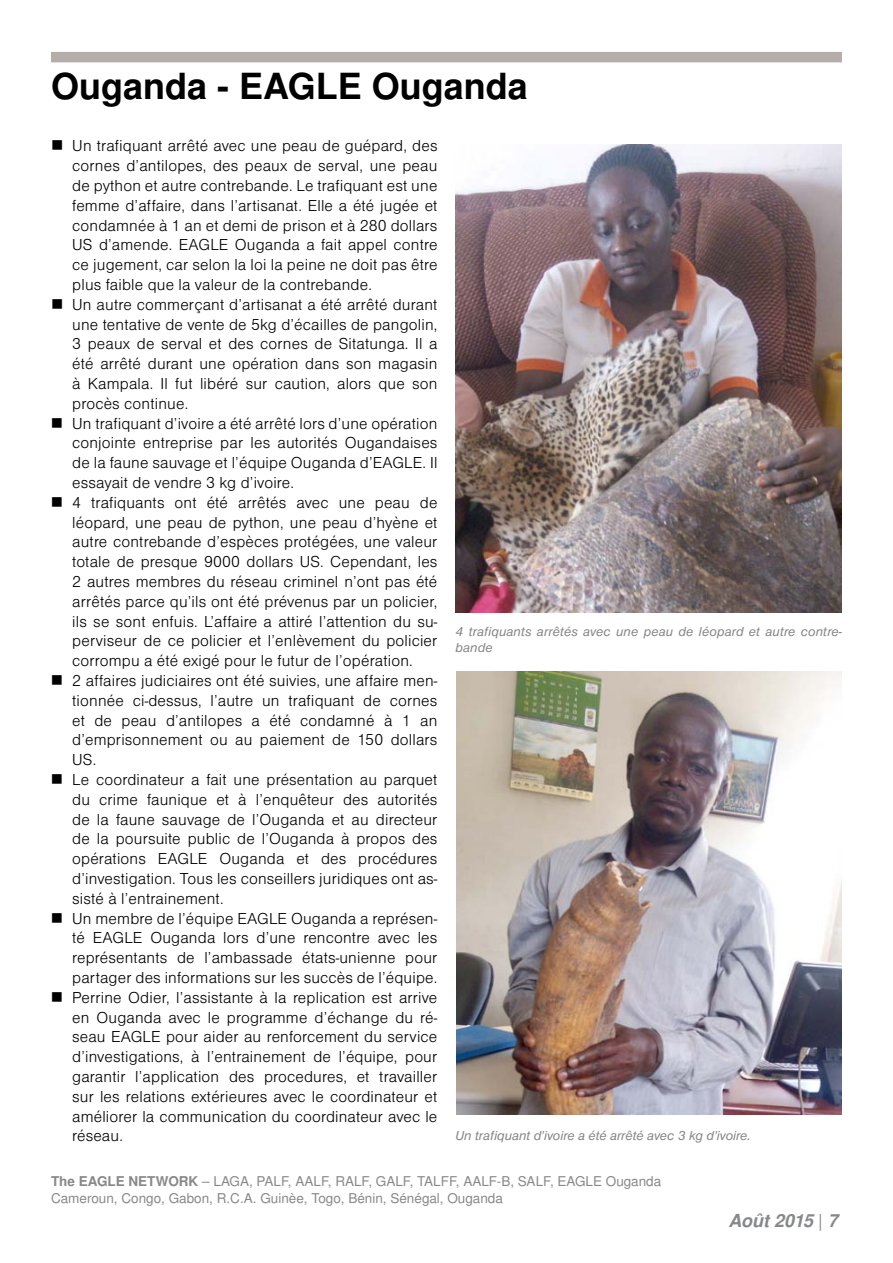
<style>
.page{position:relative;width:893px;height:1263px;background:#fff}
.page>*{position:absolute;margin:0;border:0;box-sizing:border-box;transform-origin:0 0}
.t1{font:700 36px "Nimbus Sans LOT";color:#000}
.t2{font:italic 700 18px "Nimbus Sans LOT";letter-spacing:-.005em;color:#87888a}
.t3{font:16.5px/19.8px "Nimbus Sans DOT Ligh";letter-spacing:.01em;color:#000}
.t4{font:13.5px/16.2px "Nimbus Sans LOT";color:#87888a}
.t5{font:italic 13.5px/16.2px "Nimbus Sans DOT";letter-spacing:.005em;color:#87888a}
.s1{font-weight:700}
.s2{font-weight:400;font-style:normal}
</style>
<div class="page">
<div style="left:51px;top:52px;width:791px;height:10px;background:#b5adaa"></div>
<img style="left:455px;top:145px;width:387px;height:467px">
<img style="left:457px;top:672px;width:385px;height:442px">
<h1 class="t1" style="left:51px;top:64px;width:478px">Ouganda - EAGLE Ouganda</h1>
<p class="t3" style="left:72px;top:136px;width:367px">Un trafiquant arrêté avec une peau de guépard, des cornes d’antilopes, des peaux de serval, une peau de python et autre contrebande. Le trafiquant est une femme d’affaire, dans l’artisanat. Elle a été jugée et condamnée à 1 an et demi de prison et à 280 dollars US d’amende. EAGLE Ouganda a fait appel contre ce jugement, car selon la loi la peine ne doit pas être plus faible que la valeur de la contrebande.<br>Un autre commerçant d’artisanat a été arrêté durant une tentative de vente de 5kg d’écailles de pangolin, 3 peaux de serval et des cornes de Sitatunga. Il a été arrêté durant une opération dans son magasin à Kampala. Il fut libéré sur caution, alors que son procès continue.<br>Un trafiquant d’ivoire a été arrêté lors d’une opération conjointe entreprise par les autorités Ougandaises de la faune sauvage et l’équipe Ouganda d’EAGLE. Il essayait de vendre 3 kg d’ivoire.<br>4 trafiquants ont été arrêtés avec une peau de léopard, une peau de python, une peau d’hyène et autre contrebande d’espèces protégées, une valeur totale de presque 9000 dollars US. Cependant, les 2 autres membres du réseau criminel n’ont pas été arrêtés parce qu’ils ont été prévenus par un policier, ils se sont enfuis. L’affaire a attiré l’attention du su&shy;perviseur de ce policier et l’enlèvement du policier corrompu a été exigé pour le futur de l’opération.<br>2 affaires judiciaires ont été suivies, une affaire men&shy;tionnée ci-dessus, l’autre un trafiquant de cornes et de peau d’antilopes a été condamné à 1 an d’emprisonnement ou au paiement de 150 dollars US.<br>Le coordinateur a fait une présentation au parquet du crime faunique et à l’enquêteur des autorités de la faune sauvage de l’Ouganda et au directeur de la poursuite public de l’Ouganda à propos des opérations EAGLE Ouganda et des procédures d’investigation. Tous les conseillers juridiques ont as&shy;sisté à l’entrainement.<br>Un membre de l’équipe EAGLE Ouganda a représen&shy;té EAGLE Ouganda lors d’une rencontre avec les représentants de l’ambassade états-unienne pour partager des informations sur les succès de l’équipe.<br>Perrine Odier, l’assistante à la replication est arrive en Ouganda avec le programme d’échange du ré&shy;seau EAGLE pour aider au renforcement du service d’investigations, à l’entrainement de l’équipe, pour garantir l’application des procedures, et travailler sur les relations extérieures avec le coordinateur et améliorer la communication du coordinateur avec le réseau.</p>
<p class="t5" style="left:455px;top:624px;width:388px">4 trafiquants arrêtés avec une peau de léopard et autre contre&shy;bande</p>
<p class="t5" style="left:455px;top:1128px;width:297px">Un trafiquant d’ivoire a été arrêté avec 3 kg d’ivoire.</p>
<p class="t4" style="left:51px;top:1174px;width:612px"><span class="s1">The EAGLE NETWORK</span> – LAGA, PALF, AALF, RALF, GALF, TALFF, AALF-B, SALF, EAGLE Ouganda<br>Cameroun, Congo, Gabon, R.C.A. Guinèe, Togo, Bénin, Sénégal, Ouganda</p>
<p class="t2" style="left:728px;top:1210px;width:111px">Août 2015 <span class="s2">|</span> 7</p>
</div>
